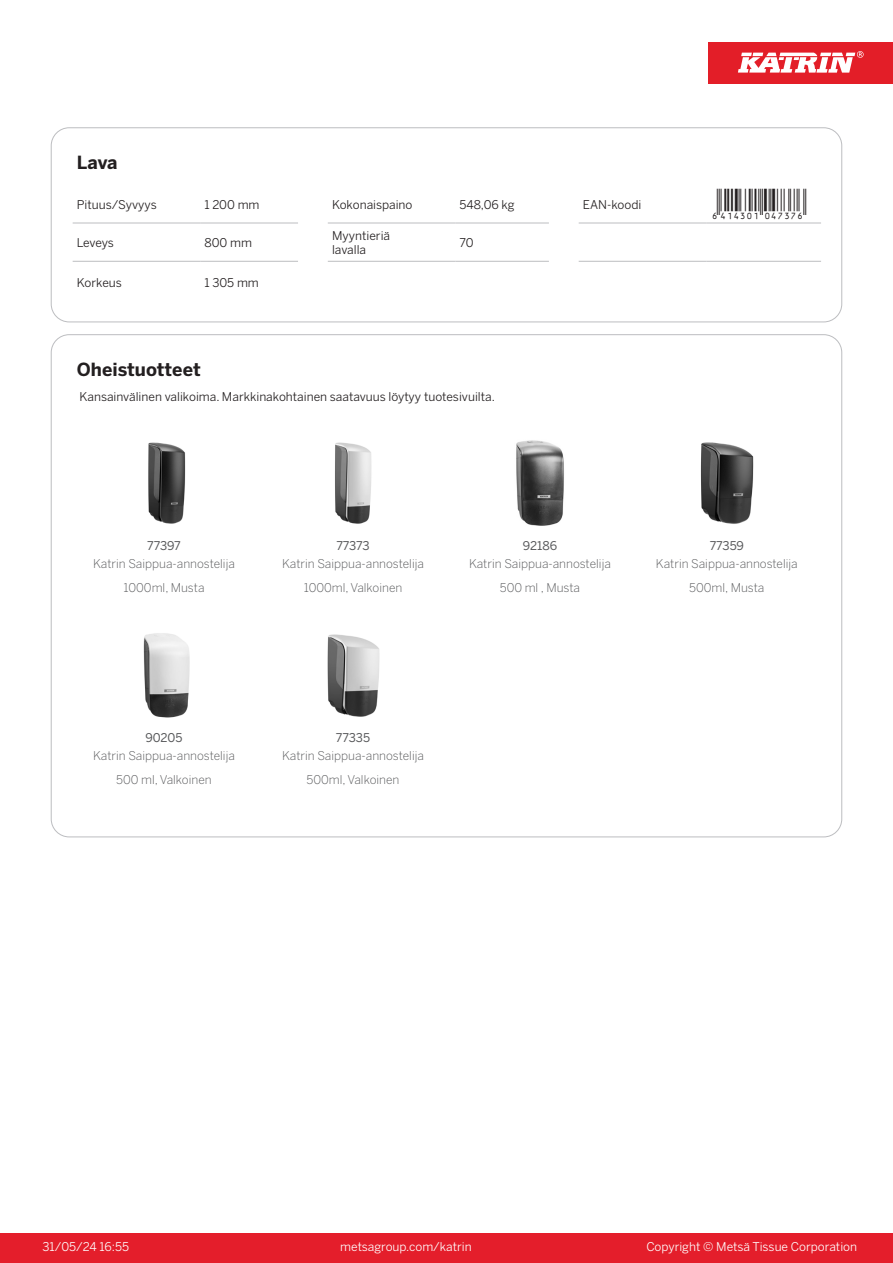
<style>
.page{position:relative;width:893px;height:1263px;background:#fff}
.page>*{position:absolute;margin:0;border:0;box-sizing:border-box;transform-origin:0 0}
.T_EAN{font:30px "Viisas EAN Matala";color:#231f20}
.T_TableHeader{font:700 18px "Benton Sans";color:#231f20}
.T_RelatedName{font:300 12px/24px "Benton Sans";color:#57585a;text-align:center}
.T_TableBody{font:12px "Benton Sans";color:#231f20}
.t1{font:12px "Benton Sans";color:#fff}
.T_RelatedCode{font:12px "Benton Sans";color:#57585a}
</style>
<div class="page">
<div style="left:0;top:1233px;width:893px;height:30px;background:#e41e2b"></div>
<div style="left:708px;top:43px;width:185px;height:41px;background:#e31e28"></div>
<svg style="left:738px;top:51px;width:126px;height:22px"></svg>
<hr style="left:73px;top:223px;width:127px;height:1px;background:#bcbdc0">
<hr style="left:200px;top:223px;width:98px;height:1px;background:#bcbdc0">
<hr style="left:328px;top:223px;width:127px;height:1px;background:#bcbdc0">
<hr style="left:455px;top:223px;width:94px;height:1px;background:#bcbdc0">
<hr style="left:579px;top:223px;width:127px;height:1px;background:#bcbdc0">
<hr style="left:706px;top:223px;width:115px;height:1px;background:#bcbdc0">
<hr style="left:73px;top:261px;width:127px;height:1px;background:#bcbdc0">
<hr style="left:200px;top:261px;width:98px;height:1px;background:#bcbdc0">
<hr style="left:328px;top:261px;width:127px;height:1px;background:#bcbdc0">
<hr style="left:455px;top:261px;width:94px;height:1px;background:#bcbdc0">
<hr style="left:579px;top:261px;width:127px;height:1px;background:#bcbdc0">
<hr style="left:706px;top:261px;width:115px;height:1px;background:#bcbdc0">
<div style="left:51px;top:128px;width:791px;height:194px;border:1px solid #bcbdc0;border-radius:18px"></div>
<img style="left:148px;top:442px;width:38px;height:82px">
<img style="left:335px;top:442px;width:37px;height:82px">
<img style="left:516px;top:440px;width:48px;height:86px">
<img style="left:700px;top:442px;width:54px;height:82px">
<img style="left:143px;top:633px;width:47px;height:85px">
<img style="left:327px;top:634px;width:53px;height:83px">
<p class="T_TableHeader" style="left:77px;top:151px;width:42px">Lava</p>
<p class="T_TableBody" style="left:77px;top:197px;width:81px">Pituus/Syvyys</p>
<p class="T_TableBody" style="left:204px;top:197px;width:57px">1 200 mm</p>
<p class="T_TableBody" style="left:332px;top:197px;width:82px">Kokonaispaino</p>
<p class="T_TableBody" style="left:460px;top:197px;width:57px">548,06 kg</p>
<p class="T_TableBody" style="left:583px;top:197px;width:60px">EAN-koodi</p>
<p class="T_EAN" style="left:710px;top:188px;width:97px">*6414301047376*</p>
<p class="T_TableBody" style="left:77px;top:235px;width:39px">Leveys</p>
<p class="T_TableBody" style="left:204px;top:235px;width:49px">800 mm</p>
<p class="T_TableBody" style="left:332px;top:228px;width:60px">Myyntieriä</p>
<p class="T_TableBody" style="left:332px;top:243px;width:36px">lavalla</p>
<p class="T_TableBody" style="left:460px;top:235px;width:16px">70</p>
<p class="T_TableBody" style="left:77px;top:276px;width:47px">Korkeus</p>
<p class="T_TableBody" style="left:204px;top:276px;width:56px">1 305 mm</p>
<p class="T_TableHeader" style="left:77px;top:358px;width:125px">Oheistuotteet</p>
<p class="T_TableBody" style="left:80px;top:390px;width:417px">Kansainvälinen valikoima. Markkinakohtainen saatavuus löytyy tuotesivuilta.</p>
<p class="T_RelatedCode" style="left:147px;top:538px;width:35px">77397</p>
<p class="T_RelatedCode" style="left:336px;top:538px;width:35px">77373</p>
<p class="T_RelatedCode" style="left:523px;top:538px;width:36px">92186</p>
<p class="T_RelatedCode" style="left:710px;top:538px;width:36px">77359</p>
<p class="T_RelatedName" style="left:93px;top:551px;width:143px">Katrin Saippua-annostelija<br>1000ml, Musta</p>
<p class="T_RelatedName" style="left:282px;top:551px;width:143px">Katrin Saippua-annostelija<br>1000ml, Valkoinen</p>
<p class="T_RelatedName" style="left:469px;top:551px;width:143px">Katrin Saippua-annostelija<br>500 ml , Musta</p>
<p class="T_RelatedName" style="left:656px;top:551px;width:143px">Katrin Saippua-annostelija<br>500ml, Musta</p>
<p class="T_RelatedCode" style="left:145px;top:731px;width:39px">90205</p>
<p class="T_RelatedCode" style="left:336px;top:731px;width:36px">77335</p>
<p class="T_RelatedName" style="left:93px;top:744px;width:143px">Katrin Saippua-annostelija<br>500 ml, Valkoinen</p>
<p class="T_RelatedName" style="left:282px;top:744px;width:143px">Katrin Saippua-annostelija<br>500ml, Valkoinen</p>
<p class="t1" style="left:43px;top:1239px;width:88px">31/05/24 16:55</p>
<p class="t1" style="left:340px;top:1239px;width:133px">metsagroup.com/katrin</p>
<p class="t1" style="left:646px;top:1239px;width:212px">Copyright © Metsä Tissue Corporation</p>
</div>
